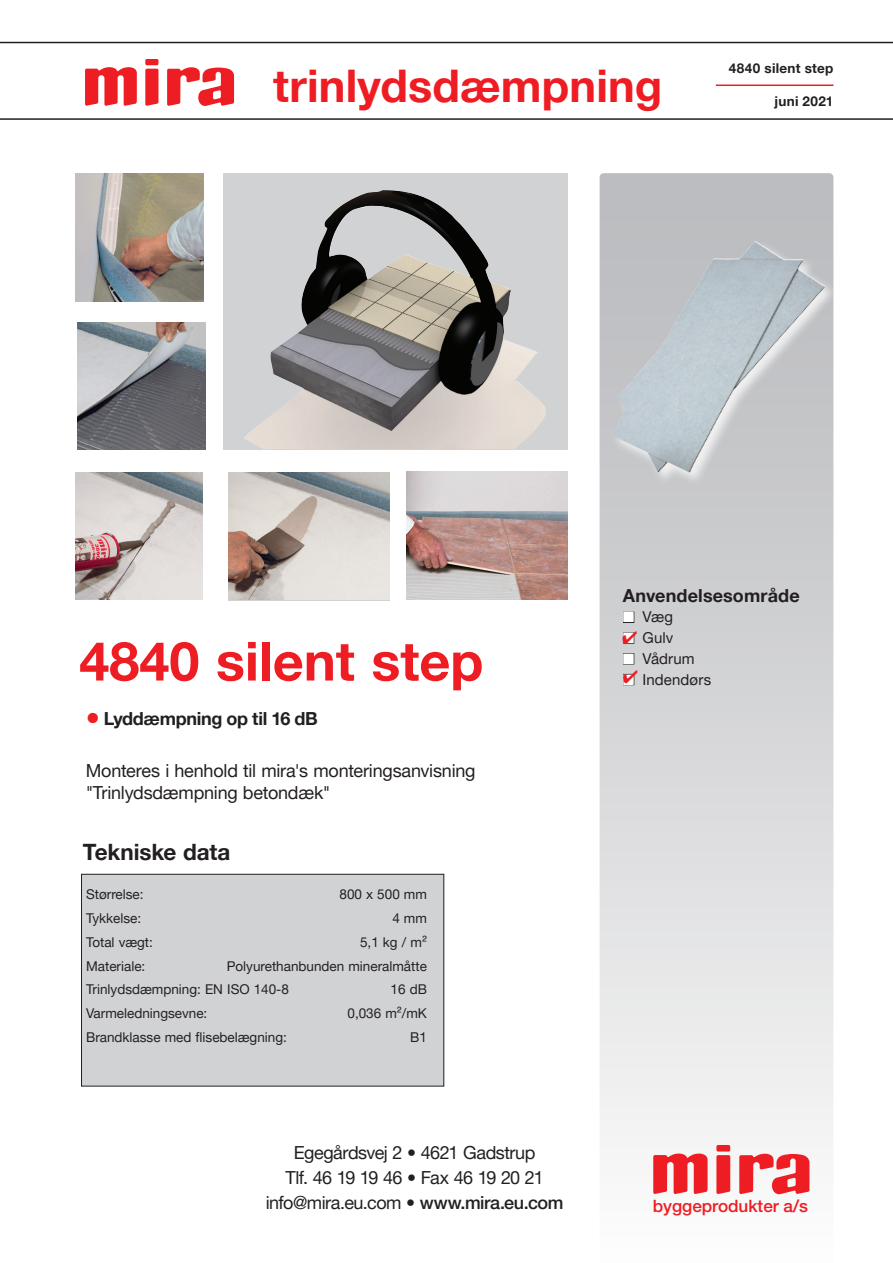
<style>
.page{position:relative;width:893px;height:1263px;background:#fff}
.page>*{position:absolute;margin:0;border:0;box-sizing:border-box;transform-origin:0 0}
.t1{font:700 54px "Helvetica Neue LT Pro";color:#ee1d23}
.t2{font:700 45px "Helvetica Neue LT Pro";letter-spacing:.005em;color:#ee1d23}
.t3{font:700 22.5px "Helvetica Neue LT Pro";letter-spacing:-.005em;color:#231f20}
.t4{font:18px/25.2px "Helvetica Neue LT Pro";letter-spacing:-.015em;color:#231f20;text-align:center}
.t5{font:700 18px "Helvetica Neue LT Pro";letter-spacing:-.01em;color:#231f20}
.t6{font:700 18px "Helvetica Neue LT Pro";letter-spacing:.01em;color:#231f20}
.t7{font:500 17.1px "Helvetica Neue LT Pro";color:#ee1d23}
.t8{font:15px "Helvetica Neue LT Pro";letter-spacing:.005em;color:#231f20}
.t9{font:13.5px/23.7px "Helvetica Neue LT Pro";color:#231f20}
.t10{font:700 13.5px "Helvetica Neue LT Pro";letter-spacing:.02em;color:#231f20}
.s1{font-size:28.5px;color:#ee1d23}
.s2{font-weight:500}
.s3{color:#ee1d23}
</style>
<div class="page">
<svg style="left:600px;top:173px;width:233px;height:1022px;background:#dadadc"></svg>
<div style="left:611px;top:240px;width:228px;height:246px;background:#fff;opacity:.75"></div>
<img style="left:612px;top:241px;width:214px;height:232px">
<hr style="left:0;top:118px;width:893px;height:2px;background:#231f20">
<hr style="left:0;top:42px;width:893px;height:1px;background:#231f20">
<svg style="left:145px;top:69px;width:13px;height:37px"></svg>
<div style="left:145px;top:59px;width:13px;height:6px;background:#ee1d23;border-radius:2px"></div>
<svg style="left:85px;top:67px;width:52px;height:39px"></svg>
<svg style="left:167px;top:67px;width:67px;height:39px"></svg>
<svg style="left:716px;top:1155px;width:14px;height:39px"></svg>
<div style="left:716px;top:1145px;width:14px;height:6px;background:#ee1d23;border-radius:2px"></div>
<svg style="left:653px;top:1153px;width:56px;height:41px"></svg>
<svg style="left:739px;top:1153px;width:70px;height:41px"></svg>
<img style="left:76px;top:174px;width:127px;height:127px">
<img style="left:78px;top:322px;width:128px;height:128px">
<img style="left:75px;top:472px;width:128px;height:128px">
<div style="left:223px;top:173px;width:345px;height:276px;background:#d1d2d4"></div>
<img style="left:244px;top:190px;width:302px;height:259px">
<img style="left:228px;top:473px;width:162px;height:127px">
<img style="left:406px;top:472px;width:162px;height:127px">
<hr style="left:716px;top:85px;width:117px;height:1px;background:#ee1d23">
<div style="left:82px;top:874px;width:362px;height:212px;background:#d1d2d4"></div>
<div style="left:81px;top:874px;width:363px;height:212px;border:1px solid #231f20"></div>
<svg style="left:623px;top:631px;width:15px;height:13px"></svg>
<h2 class="t2" style="left:273px;top:59px;width:390px">trinlydsdæmpning</h2>
<p class="t10" style="left:729px;top:60px;width:106px">4840 silent step</p>
<p class="t10" style="left:774px;top:93px;width:60px">juni 2021</p>
<h1 class="t1" style="left:79px;top:628px;width:406px">4840 silent step</h1>
<h3 class="t5" style="left:86px;top:707px;width:234px"><span class="s1">•</span> Lyddæmpning op til 16 dB</h3>
<h3 class="t4" style="left:86px;top:759px;width:391px;line-height:22.5px;text-align:left">Monteres i henhold til mira's monteringsanvisning "Trinlydsdæmpning betondæk"</h3>
<h3 class="t3" style="left:83px;top:838px;width:149px">Tekniske data</h3>
<p class="t9" style="left:86px;top:882px;width:59px">Størrelse:</p>
<p class="t9" style="left:340px;top:882px;width:89px">800 x 500 mm</p>
<p class="t9" style="left:86px;top:906px;width:57px">Tykkelse:</p>
<p class="t9" style="left:392px;top:906px;width:36px">4 mm</p>
<p class="t9" style="left:86px;top:930px;width:68px">Total vægt:</p>
<p class="t9" style="left:360px;top:930px;width:68px">5,1 kg / m²</p>
<p class="t9" style="left:86px;top:954px;width:61px">Materiale:</p>
<p class="t9" style="left:86px;top:954px;width:342px;text-indent:141px">Polyurethanbunden mineralmåtte<br>Trinlydsdæmpning: EN ISO 140-8</p>
<p class="t9" style="left:391px;top:977px;width:38px">16 dB</p>
<p class="t9" style="left:86px;top:1001px;width:123px">Varmeledningsevne:</p>
<p class="t9" style="left:348px;top:1001px;width:81px">0,036 m²/mK</p>
<p class="t9" style="left:86px;top:1025px;width:202px">Brandklasse med flisebelægning:</p>
<p class="t9" style="left:410px;top:1025px;width:18px">B1</p>
<h3 class="t4" style="left:266px;top:1139px;width:299px">Egegårdsvej 2 • 4621 Gadstrup<br>Tlf. 46 19 19 46 • Fax 46 19 20 21 info@mira.eu.com • <span class="s2">www.mira.eu.com</span></h3>
<h3 class="t6" style="left:623px;top:584px;width:178px">Anvendelsesområde</h3>
<p class="t8" style="left:623px;top:608px;width:52px">■ Væg</p>
<p class="t8" style="left:623px;top:629px;width:52px">■ Gulv</p>
<p class="t8" style="left:623px;top:649px;width:73px">■ Vådrum</p>
<p class="t8" style="left:623px;top:670px;width:90px">■<span class="s3">✔</span> Indendørs</p>
<p class="t7" style="left:653px;top:1195px;width:157px">byggeprodukter a/s</p>
</div>
